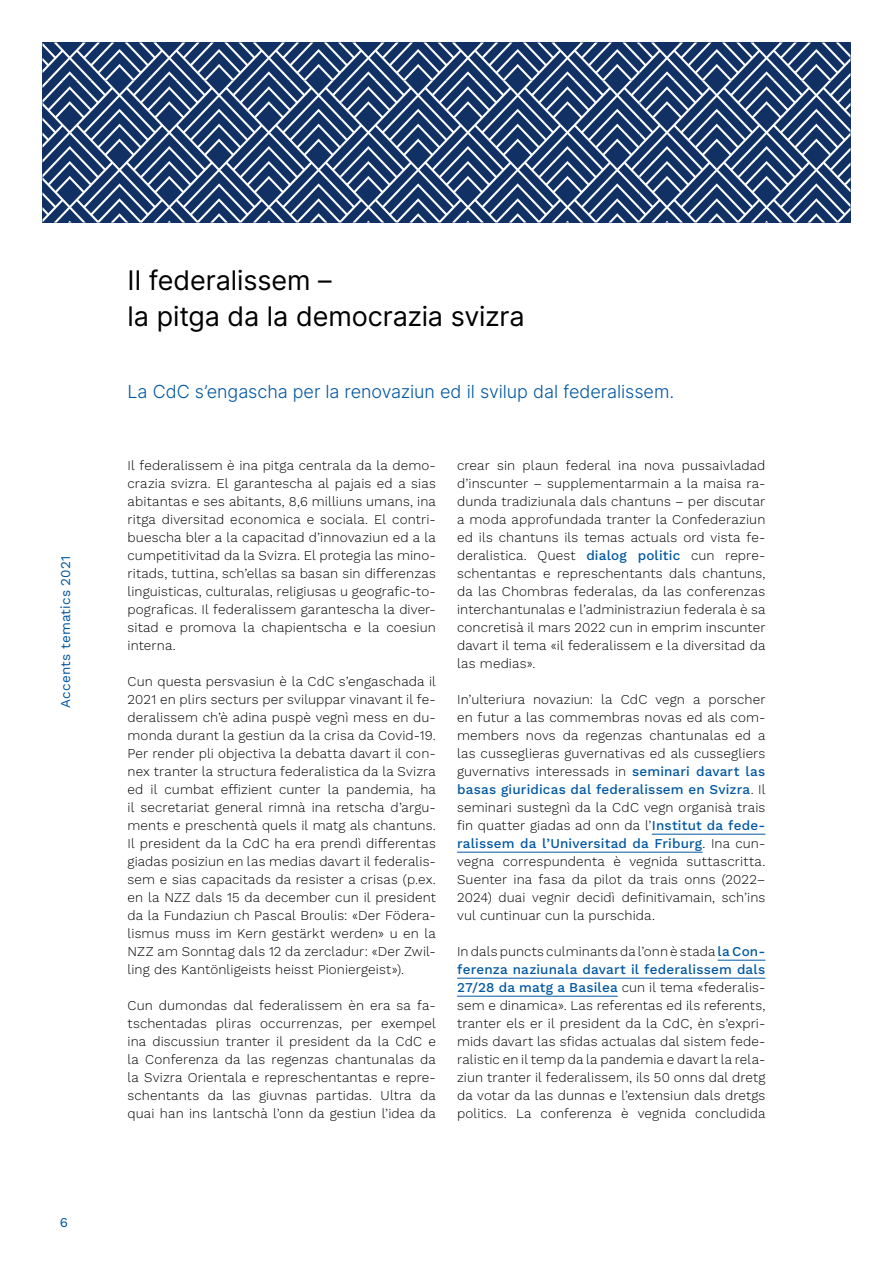
<style>
.page{position:relative;width:893px;height:1263px;background:#fff}
.page>*{position:absolute;margin:0;border:0;box-sizing:border-box;transform-origin:0 0}
.t1{font:27px/36px "Inter";letter-spacing:-.005em;color:#000}
.t2{font:300 18px "Inter";letter-spacing:-.005em;color:#0057a1}
.t3{font:300 13.5px/18px "Work Sans";letter-spacing:.01em;color:#000;text-align:justify}
.t4{font:13.5px "Work Sans";letter-spacing:.01em;color:#0057a1}
.s1{font-weight:500;color:#0057a1}
</style>
<div class="page">
<hr style="left:652px;top:834px;width:113px;height:1px;background:#0057a1">
<hr style="left:457px;top:852px;width:246px;height:1px;background:#0057a1">
<hr style="left:718px;top:960px;width:47px;height:1px;background:#0057a1">
<hr style="left:457px;top:978px;width:308px;height:1px;background:#0057a1">
<hr style="left:457px;top:996px;width:161px;height:1px;background:#0057a1">
<svg style="left:43px;top:43px;width:807px;height:180px;background:#465f86"></svg>
<p class="t4" style="left:55px;top:707px;width:154px;rotate:-90deg">Accents tematics 2021</p>
<p class="t4" style="left:60px;top:1212px;width:10px">6</p>
<h1 class="t1" style="left:128px;top:261px;width:398px">Il federalissem –<br>la pitga da la democrazia svizra</h1>
<h2 class="t2" style="left:128px;top:378px;width:548px">La CdC s’engascha per la renovaziun ed il svilup dal federalissem.</h2>
<p class="t3" style="left:128px;top:455px;width:310px">Il federalissem è ina pitga centrala da la demo&shy;crazia svizra. El garantescha al pajais ed a sias abitantas e ses abitants, 8,6 milliuns umans, ina ritga diversitad economica e sociala. El contri&shy;buescha bler a la capacitad d’innovaziun ed a la cumpetitivitad da la Svizra. El protegia las mino&shy;ritads, tuttina, sch’ellas sa basan sin differenzas linguisticas, culturalas, religiusas u geografic-to&shy;pograficas. Il federalissem garantescha la diver&shy;sitad e promova la chapientscha e la coesiun interna.</p>
<p class="t3" style="left:128px;top:671px;width:310px">Cun questa persvasiun è la CdC s’engaschada il 2021 en plirs secturs per sviluppar vinavant il fe&shy;deralissem ch’è adina puspè vegnì mess en du&shy;monda durant la gestiun da la crisa da Covid-19.<br>Per render pli objectiva la debatta davart il con&shy;nex tranter la structura federalistica da la Svizra ed il cumbat effizient cunter la pandemia, ha il secretariat general rimnà ina retscha d’argu&shy;ments e preschentà quels il matg als chantuns.<br>Il president da la CdC ha era prendì differentas giadas posiziun en las medias davart il federalis&shy;sem e sias capacitads da resister a crisas (p.ex. en la NZZ dals 15 da december cun il president da la Fundaziun ch Pascal Broulis: «Der Födera&shy;lismus muss im Kern gestärkt werden» u en la NZZ am Sonntag dals 12 da zercladur: «Der Zwil&shy;ling des Kantönligeists heisst Pioniergeist»).</p>
<p class="t3" style="left:128px;top:995px;width:310px">Cun dumondas dal federalissem èn era sa fa&shy;tschentadas pliras occurrenzas, per exempel ina discussiun tranter il president da la CdC e la Conferenza da las regenzas chantunalas da la Svizra Orientala e represchentantas e repre&shy;schentants da las giuvnas partidas. Ultra da quai han ins lantschà l’onn da gestiun l’idea da</p>
<p class="t3" style="left:457px;top:455px;width:310px">crear sin plaun federal ina nova pussaivladad d’inscunter – supplementarmain a la maisa ra&shy;dunda tradiziunala dals chantuns – per discutar a moda approfundada tranter la Confederaziun ed ils chantuns ils temas actuals ord vista fe&shy;deralistica. Quest <span class="s1">dialog politic</span> cun repre&shy;schentantas e represchentants dals chantuns, da las Chombras federalas, da las conferenzas interchantunalas e l’administraziun federala è sa concretisà il mars 2022 cun in emprim inscunter davart il tema «il federalissem e la diversitad da las medias».</p>
<p class="t3" style="left:457px;top:689px;width:310px">In’ulteriura novaziun: la CdC vegn a porscher en futur a las commembras novas ed als com&shy;members novs da regenzas chantunalas ed a las cusseglieras guvernativas ed als cussegliers guvernativs interessads in <span class="s1">seminari davart las basas giuridicas dal federalissem en Svizra</span>. Il seminari sustegnì da la CdC vegn organisà trais fin quatter giadas ad onn da l’<span class="s1">Institut da fede&shy;ralissem da l’Universitad da Friburg</span>. Ina cun&shy;vegna correspundenta è vegnida suttascritta.<br>Suenter ina fasa da pilot da trais onns (2022– 2024) duai vegnir decidì definitivamain, sch’ins vul cuntinuar cun la purschida.</p>
<p class="t3" style="left:457px;top:941px;width:310px">In dals puncts culminants da l’onn è stada <span class="s1">la Con&shy;ferenza naziunala davart il federalissem dals 27/28 da matg a Basilea</span> cun il tema «federalis&shy;sem e dinamica». Las referentas ed ils referents, tranter els er il president da la CdC, èn s’expri&shy;mids davart las sfidas actualas dal sistem fede&shy;ralistic en il temp da la pandemia e davart la rela&shy;ziun tranter il federalissem, ils 50 onns dal dretg da votar da las dunnas e l’extensiun dals dretgs politics. La conferenza è vegnida concludida</p>
</div>
